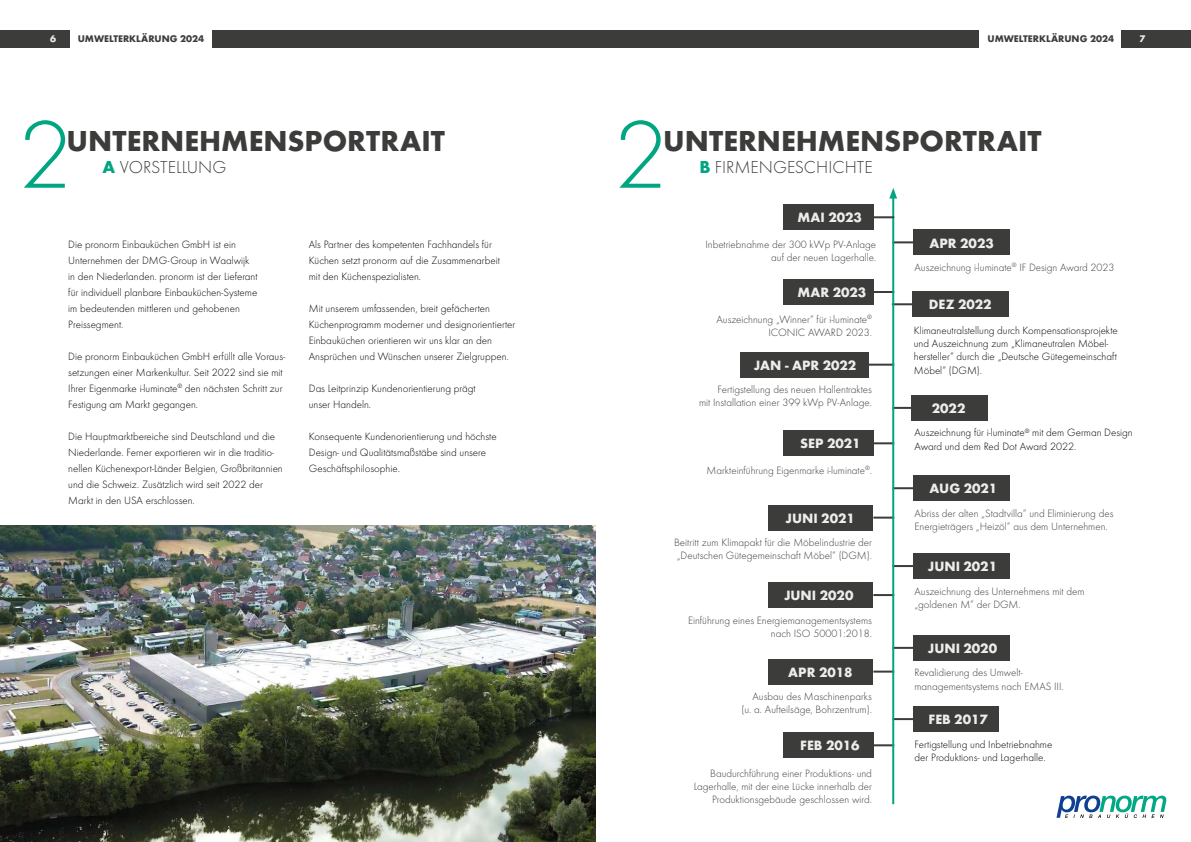
<style>
.page{position:relative;width:1191px;height:842px;background:#fff}
.page>*{position:absolute;margin:0;border:0;box-sizing:border-box;transform-origin:0 0}
.t1{font:300 100px "Futura";color:#00a581}
.t2{font:700 30px "Futura";color:#3c3c3b}
.t3{font:300 18px "Futura";color:#3c3c3b}
.t4{font:700 14px "Futura";color:#ededed}
.t5{font:300 11px/16px "Futura";color:#000}
.t6{font:300 11px/13.2px "Futura";color:#3c3c3b;text-align:right}
.t7{font:700 10px "Futura";color:#3c3c3b}
.t8{font:700 10px "Futura";color:#ededed}
.s1{font-weight:700;color:#00a581}
</style>
<div class="page">
<div style="left:212px;top:30px;width:383px;height:17px;background:#3c3c3b"></div>
<div style="left:595px;top:30px;width:384px;height:17px;background:#3c3c3b"></div>
<div style="left:0;top:30px;width:69px;height:17px;background:#3c3c3b"></div>
<div style="left:1121px;top:30px;width:69px;height:17px;background:#3c3c3b"></div>
<svg style="left:1056px;top:796px;width:110px;height:22px"></svg>
<div style="left:768px;top:659px;width:105px;height:25px;background:#3c3c3b"></div>
<hr style="left:873px;top:671px;width:21px;height:2px;background:#3c3c3b">
<div style="left:740px;top:352px;width:128px;height:25px;background:#3c3c3b"></div>
<hr style="left:868px;top:364px;width:26px;height:2px;background:#3c3c3b">
<div style="left:768px;top:582px;width:105px;height:26px;background:#3c3c3b"></div>
<hr style="left:873px;top:594px;width:21px;height:2px;background:#3c3c3b">
<div style="left:768px;top:505px;width:105px;height:25px;background:#3c3c3b"></div>
<hr style="left:873px;top:517px;width:21px;height:2px;background:#3c3c3b">
<div style="left:783px;top:732px;width:90px;height:26px;background:#3c3c3b"></div>
<hr style="left:873px;top:744px;width:21px;height:2px;background:#3c3c3b">
<div style="left:783px;top:431px;width:90px;height:25px;background:#3c3c3b"></div>
<hr style="left:873px;top:442px;width:21px;height:2px;background:#3c3c3b">
<div style="left:783px;top:279px;width:90px;height:26px;background:#3c3c3b"></div>
<hr style="left:873px;top:291px;width:21px;height:2px;background:#3c3c3b">
<div style="left:913px;top:706px;width:86px;height:26px;background:#3c3c3b"></div>
<hr style="left:892px;top:718px;width:21px;height:2px;background:#3c3c3b">
<div style="left:911px;top:395px;width:76px;height:26px;background:#3c3c3b"></div>
<svg style="left:894px;top:407px;width:17px;height:2px"></svg>
<div style="left:913px;top:635px;width:97px;height:26px;background:#3c3c3b"></div>
<hr style="left:892px;top:647px;width:21px;height:2px;background:#3c3c3b">
<div style="left:913px;top:475px;width:97px;height:26px;background:#3c3c3b"></div>
<hr style="left:892px;top:487px;width:21px;height:2px;background:#3c3c3b">
<div style="left:913px;top:230px;width:97px;height:25px;background:#3c3c3b"></div>
<hr style="left:892px;top:241px;width:21px;height:2px;background:#3c3c3b">
<div style="left:912px;top:291px;width:97px;height:26px;background:#3c3c3b"></div>
<hr style="left:891px;top:303px;width:21px;height:2px;background:#3c3c3b">
<div style="left:913px;top:553px;width:97px;height:26px;background:#3c3c3b"></div>
<hr style="left:892px;top:565px;width:21px;height:2px;background:#3c3c3b">
<img style="left:0;top:526px;width:595px;height:316px">
<hr style="left:892px;top:195px;width:2px;height:609px;background:#00a581">
<svg style="left:889px;top:188px;width:8px;height:11px"></svg>
<div style="left:783px;top:205px;width:90px;height:25px;background:#3c3c3b"></div>
<hr style="left:873px;top:216px;width:21px;height:2px;background:#3c3c3b">
<p class="t8" style="left:50px;top:32px;width:7px">6</p>
<p class="t7" style="left:78px;top:32px;width:128px">UMWELTERKLÄRUNG 2024</p>
<p class="t7" style="left:987px;top:31px;width:128px">UMWELTERKLÄRUNG 2024</p>
<p class="t8" style="left:1139px;top:31px;width:7px">7</p>
<h1 class="t1" style="left:18px;top:91px;width:56px">2</h1>
<h1 class="t1" style="left:613px;top:91px;width:56px">2</h1>
<h2 class="t2" style="left:67px;top:120px;width:380px">UNTERNEHMENSPORTRAIT</h2>
<h3 class="t3" style="left:103px;top:156px;width:125px"><span class="s1">A</span> VORSTELLUNG</h3>
<h2 class="t2" style="left:663px;top:120px;width:380px">UNTERNEHMENSPORTRAIT</h2>
<h3 class="t3" style="left:699px;top:156px;width:175px"><span class="s1">B</span> FIRMENGESCHICHTE</h3>
<p class="t5" style="left:68px;top:236px;width:191px">Die pronorm Einbauküchen GmbH ist ein Unternehmen der DMG-Group in Waalwijk in den Niederlanden. pronorm ist der Lieferant für individuell planbare Einbauküchen-Systeme im bedeutenden mittleren und gehobenen Preissegment.</p>
<p class="t5" style="left:68px;top:348px;width:219px">Die pronorm Einbauküchen GmbH erfüllt alle Voraus&shy;setzungen einer Markenkultur. Seit 2022 sind sie mit Ihrer Eigenmarke i-luminate<sup>®</sup> den nächsten Schritt zur Festigung am Markt gegangen.</p>
<p class="t5" style="left:68px;top:428px;width:216px">Die Hauptmarktbereiche sind Deutschland und die Niederlande. Ferner exportieren wir in die traditio&shy;nellen Küchenexport-Länder Belgien, Großbritannien und die Schweiz. Zusätzlich wird seit 2022 der Markt in den USA erschlossen.</p>
<p class="t5" style="left:309px;top:236px;width:192px">Als Partner des kompetenten Fachhandels für<br>Küchen setzt pronorm auf die Zusammenarbeit mit den Küchenspezialisten.</p>
<p class="t5" style="left:309px;top:300px;width:208px">Mit unserem umfassenden, breit gefächerten Küchenprogramm moderner und designorientierter Einbauküchen orientieren wir uns klar an den Ansprüchen und Wünschen unserer Zielgruppen.</p>
<p class="t5" style="left:309px;top:380px;width:168px">Das Leitprinzip Kundenorientierung prägt unser Handeln.</p>
<p class="t5" style="left:309px;top:428px;width:189px">Konsequente Kundenorientierung und höchste<br>Design- und Qualitätsmaßstäbe sind unsere<br>Geschäftsphilosophie.</p>
<p class="t4" style="left:797px;top:208px;width:66px">MAI 2023</p>
<p class="t6" style="left:705px;top:237px;width:172px">Inbetriebnahme der 300 kWp PV-Anlage auf der neuen Lagerhalle.</p>
<p class="t4" style="left:797px;top:282px;width:70px">MAR 2023</p>
<p class="t6" style="left:716px;top:312px;width:157px">Auszeichnung „Winner“ für i-luminate<sup>®<br></sup>ICONIC AWARD 2023.</p>
<p class="t4" style="left:754px;top:355px;width:104px">JAN - APR 2022</p>
<p class="t6" style="left:699px;top:383px;width:174px">Fertigstellung des neuen Hallentraktes<br>mit Installation einer 399 kWp PV-Anlage.</p>
<p class="t4" style="left:800px;top:434px;width:62px">SEP 2021</p>
<p class="t6" style="left:706px;top:463px;width:167px">Markteinführung Eigenmarke i-luminate<sup>®</sup>.</p>
<p class="t4" style="left:785px;top:508px;width:71px">JUNI 2021</p>
<p class="t6" style="left:674px;top:536px;width:199px;text-align:left">Beitritt zum Klimapakt für die Möbelindustrie der „Deutschen Gütegemeinschaft Möbel“ (DGM).</p>
<p class="t4" style="left:784px;top:585px;width:71px">JUNI 2020</p>
<p class="t6" style="left:688px;top:613px;width:185px">Einführung eines Energiemanagementsystems nach ISO 50001:2018.</p>
<p class="t4" style="left:788px;top:662px;width:66px">APR 2018</p>
<p class="t6" style="left:741px;top:690px;width:132px">Ausbau des Maschinenparks (u. a. Aufteilsäge, Bohrzentrum).</p>
<p class="t4" style="left:800px;top:736px;width:61px">FEB 2016</p>
<p class="t6" style="left:694px;top:766px;width:180px">Baudurchführung einer Produktions- und<br>Lagerhalle, mit der eine Lücke innerhalb der<br>Produktionsgebäude geschlossen wird.</p>
<p class="t4" style="left:929px;top:233px;width:66px">APR 2023</p>
<p class="t6" style="left:914px;top:260px;width:201px">Auszeichnung i-luminate<sup>®</sup> IF Design Award 2023</p>
<p class="t4" style="left:928px;top:295px;width:64px">DEZ 2022</p>
<p class="t5" style="left:913px;top:323px;width:205px;line-height:13.2px">Klimaneutralstellung durch Kompensationsprojekte und Auszeichnung zum „Klimaneutralen Möbel&shy;hersteller“ durch die „Deutsche Gütegemeinschaft Möbel“ (DGM).</p>
<p class="t4" style="left:931px;top:398px;width:35px">2022</p>
<p class="t5" style="left:914px;top:426px;width:220px;line-height:13.2px">Auszeichnung für i-luminate<sup>®</sup> mit dem German Design<br>Award und dem Red Dot Award 2022.</p>
<p class="t4" style="left:929px;top:479px;width:69px">AUG 2021</p>
<p class="t6" style="left:914px;top:506px;width:200px;text-align:left">Abriss der alten „Stadtvilla“ und Eliminierung des<br>Energieträgers „Heizöl“ aus dem Unternehmen.</p>
<p class="t4" style="left:928px;top:556px;width:71px">JUNI 2021</p>
<p class="t6" style="left:914px;top:584px;width:172px;text-align:left">Auszeichnung des Unternehmens mit dem „goldenen M“ der DGM.</p>
<p class="t4" style="left:928px;top:638px;width:71px">JUNI 2020</p>
<p class="t6" style="left:914px;top:666px;width:151px;text-align:left">Revalidierung des Umwelt&shy;managementsystems nach EMAS III.</p>
<p class="t4" style="left:928px;top:709px;width:61px">FEB 2017</p>
<p class="t5" style="left:914px;top:737px;width:139px;line-height:13.2px">Fertigstellung und Inbetriebnahme der Produktions- und Lagerhalle.</p>
</div>
